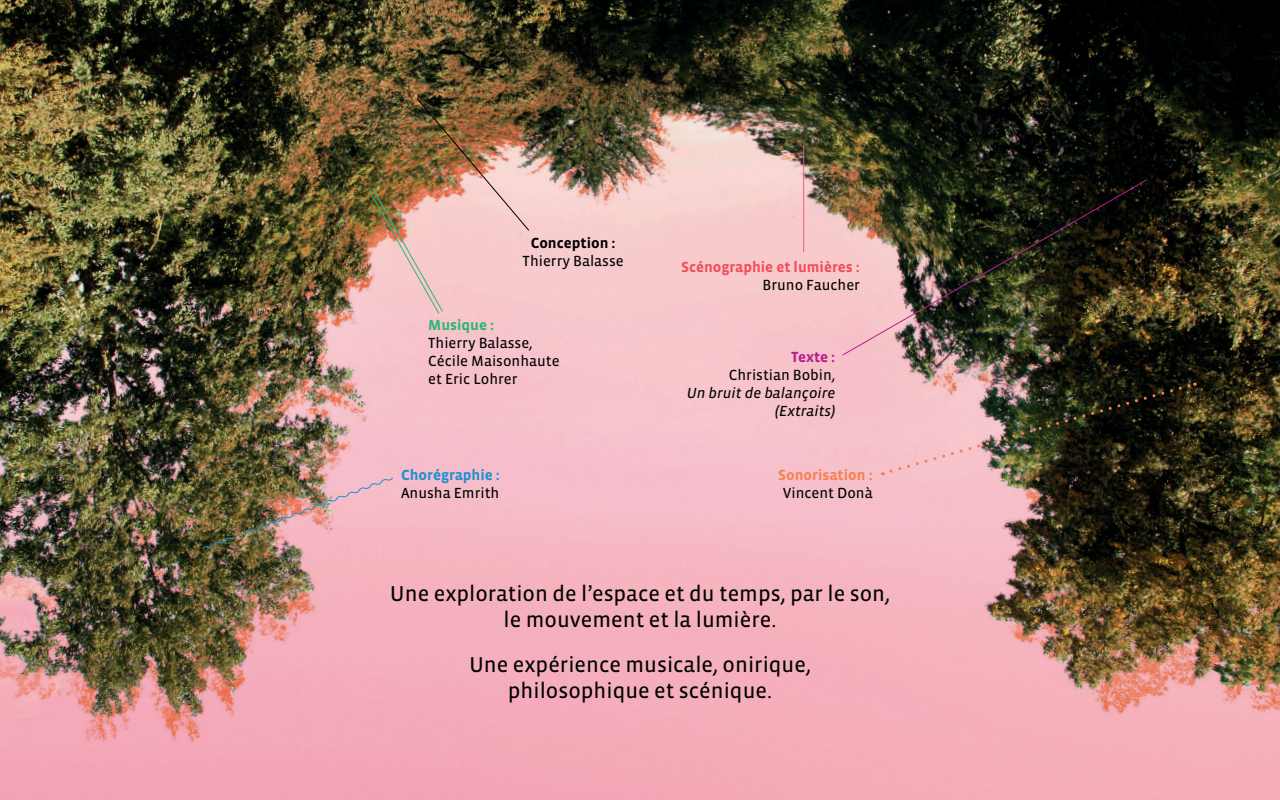
<style>
.page{position:relative;width:1280px;height:800px;background:#fff}
.page>*{position:absolute;margin:0;border:0;box-sizing:border-box;transform-origin:0 0}
.t1{font:22px/26.4px "Vista Sans Reg";color:#000001;text-align:center}
.t2{font:15px/18px "Vista Sans Reg";color:#000001}
.t3{font:italic 15px/18px "Vista Sans Reg";color:#000001;text-align:right}
.t4{font:700 15px "Vista Sans";color:#ef4d5a}
.t5{font:700 15px "Vista Sans";color:#1d90d0}
.t6{font:700 15px "Vista Sans";color:#f58152}
.t7{font:700 15px "Vista Sans";color:#000001}
.t8{font:700 15px "Vista Sans";color:#2db574}
.t9{font:700 15px "Vista Sans";color:#b81f8c}
</style>
<div class="page">
<img style="left:0;top:0;width:1280px;height:800px">
<img style="left:368px;top:97px;width:162px;height:218px">
<hr style="left:803px;top:145px;width:1px;height:107px;background:#f05a84">
<img style="left:202px;top:477px;width:192px;height:73px">
<img style="left:841px;top:179px;width:307px;height:177px">
<img style="left:882px;top:382px;width:313px;height:93px">
<p class="t7" style="left:531px;top:235px;width:86px">Conception :</p>
<p class="t2" style="left:523px;top:252px;width:103px">Thierry Balasse</p>
<p class="t8" style="left:428px;top:317px;width:68px">Musique :</p>
<p class="t2" style="left:428px;top:334px;width:133px">Thierry Balasse,<br>Cécile Maisonhaute et Eric Lohrer</p>
<p class="t5" style="left:401px;top:467px;width:100px">Chorégraphie :</p>
<p class="t2" style="left:401px;top:484px;width:100px">Anusha Emrith</p>
<p class="t4" style="left:681px;top:259px;width:180px">Scénographie et lumières :</p>
<p class="t2" style="left:763px;top:276px;width:99px">Bruno Faucher</p>
<p class="t9" style="left:791px;top:350px;width:46px">Texte :</p>
<p class="t2" style="left:729px;top:367px;width:108px">Christian Bobin,</p>
<p class="t3" style="left:687px;top:385px;width:150px">Un bruit de balançoire (Extraits)</p>
<p class="t6" style="left:778px;top:467px;width:96px">Sonorisation :</p>
<p class="t2" style="left:783px;top:484px;width:91px">Vincent Donà</p>
<p class="t1" style="left:390px;top:581px;width:502px">Une exploration de l’espace et du temps, par le son, le mouvement et la lumière.</p>
<p class="t1" style="left:469px;top:651px;width:343px">Une expérience musicale, onirique, philosophique et scénique.</p>
</div>
